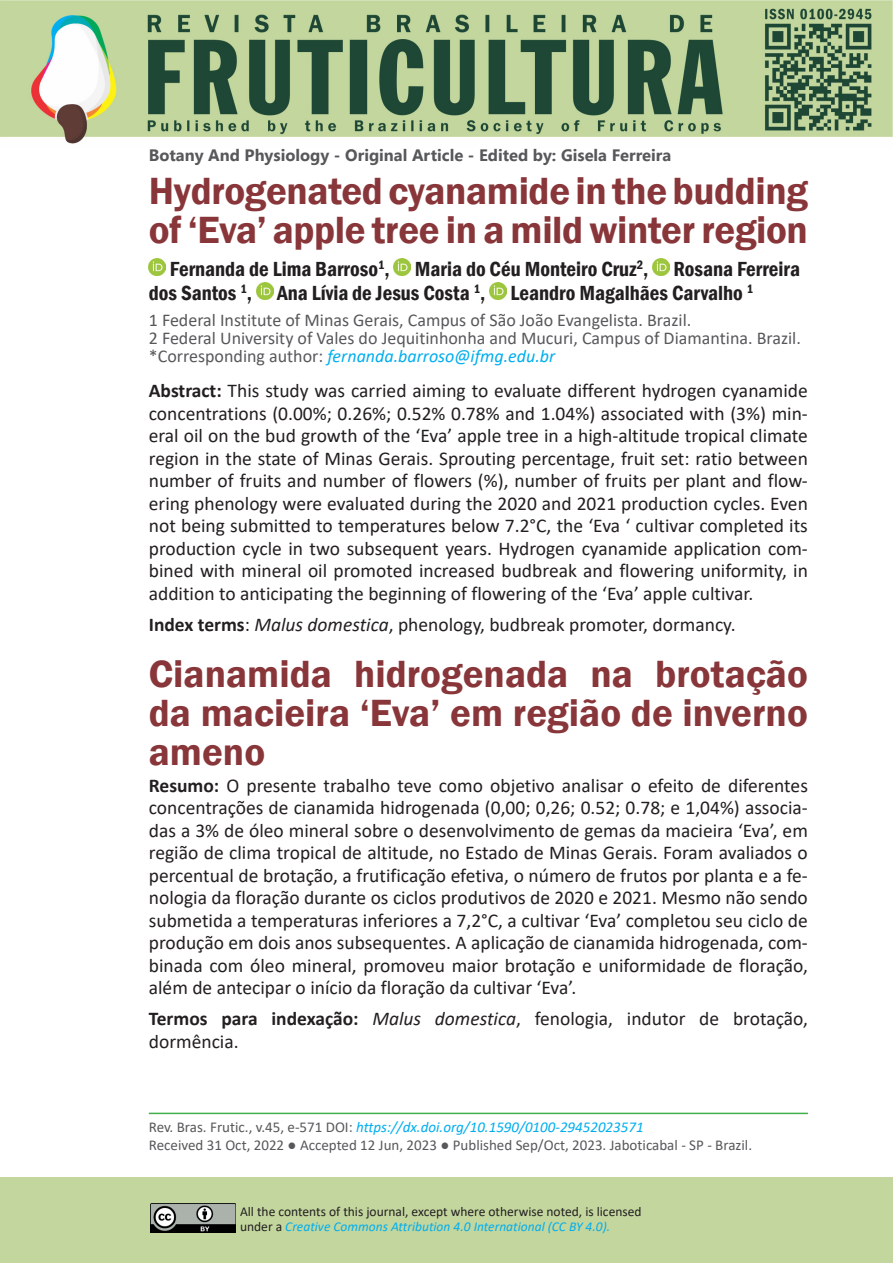
<style>
.page{position:relative;width:893px;height:1263px;background:#fff}
.page>*{position:absolute;margin:0;border:0;box-sizing:border-box;transform-origin:0 0}
.Título_Artigo{font:600 39px/39px "Franklin Gothic";letter-spacing:-.01em;color:#883639}
.Autores{font:600 condensed 21px/24px "Franklin Gothic";color:#231f20}
.Abstract{font:19.5px/22.5px "Calibri";color:#231f20;text-align:justify}
.Instituição{font:18px "Calibri";color:#57585a}
.Instituição-2{font:italic 18px "Calibri";color:#00aeef}
.Tema{font:700 16.5px "Segoe UI";color:#57585a}
.Dados_rodapé{font:15px "Calibri";color:#57585a}
.Dados_rodapé-2{font:italic 15px "Calibri";color:#00aeef}
.Corpo_de_texto{font:13.5px/15px "Calibri";color:#231f20}
.s1{font-style:normal;color:#57585a}
.s2{font-weight:700}
.s3{font-style:italic}
.s4{font-style:italic;color:#00aeef}
</style>
<div class="page">
<img style="left:0;top:0;width:893px;height:144px">
<div style="left:0;top:1178px;width:893px;height:85px;background:#c3d69e"></div>
<img style="left:150px;top:1203px;width:85px;height:30px">
<img style="left:149px;top:259px;width:17px;height:17px">
<img style="left:394px;top:259px;width:17px;height:17px">
<img style="left:652px;top:259px;width:17px;height:17px">
<img style="left:256px;top:283px;width:17px;height:17px">
<img style="left:490px;top:283px;width:17px;height:17px">
<hr style="left:149px;top:1113px;width:659px;height:1px;background:#40ae49">
<p class="Tema" style="left:149px;top:143px;width:524px">Botany And Physiology - Original Article - Edited by: Gisela Ferreira</p>
<p class="Título_Artigo" style="left:149px;top:172px;width:661px">Hydrogenated cyanamide in the budding of ‘Eva’ apple tree in a mild winter region</p>
<p class="Autores" style="left:149px;top:256px;width:653px;text-indent:21px">Fernanda de Lima Barroso<sup>1</sup>, Maria do Céu Monteiro Cruz<sup>2</sup>, Rosana Ferreira dos Santos <sup>1</sup>, Ana Lívia de Jesus Costa <sup>1</sup>, Leandro Magalhães Carvalho <sup>1</sup></p>
<p class="Instituição" style="left:149px;top:308px;width:544px">1 Federal Institute of Minas Gerais, Campus of São João Evangelista. Brazil.</p>
<p class="Instituição" style="left:149px;top:326px;width:654px">2 Federal University of Vales do Jequitinhonha and Mucuri, Campus of Diamantina. Brazil.</p>
<p class="Instituição-2" style="left:149px;top:344px;width:408px"><span class="s1">*Corresponding author:</span> fernanda.barroso@ifmg.edu.br</p>
<p class="Abstract" style="left:149px;top:379px;width:661px"><span class="s2">Abstract:</span> This study was carried aiming to evaluate different hydrogen cyanamide concentrations (0.00%; 0.26%; 0.52% 0.78% and 1.04%) associated with (3%) min&shy;eral oil on the bud growth of the ‘Eva’ apple tree in a high-altitude tropical climate region in the state of Minas Gerais. Sprouting percentage, fruit set: ratio between number of fruits and number of flowers (%), number of fruits per plant and flow&shy;ering phenology were evaluated during the 2020 and 2021 production cycles. Even not being submitted to temperatures below 7.2°C, the ‘Eva ‘ cultivar completed its production cycle in two subsequent years. Hydrogen cyanamide application com&shy;bined with mineral oil promoted increased budbreak and flowering uniformity, in addition to anticipating the beginning of flowering of the ‘Eva’ apple cultivar.</p>
<p class="Abstract" style="left:149px;top:613px;width:588px"><span class="s2">Index terms</span>: <span class="s3">Malus domestica</span>, phenology, budbreak promoter, dormancy.</p>
<p class="Título_Artigo" style="left:149px;top:655px;width:661px;text-align:justify">Cianamida hidrogenada na brotação da macieira ‘Eva’ em região de inverno ameno</p>
<p class="Abstract" style="left:149px;top:773px;width:661px"><span class="s2">Resumo:</span> O presente trabalho teve como objetivo analisar o efeito de diferentes concentrações de cianamida hidrogenada (0,00; 0,26; 0.52; 0.78; e 1,04%) associa&shy;das a 3% de óleo mineral sobre o desenvolvimento de gemas da macieira ‘Eva’, em região de clima tropical de altitude, no Estado de Minas Gerais. Foram avaliados o percentual de brotação, a frutificação efetiva, o número de frutos por planta e a fe&shy;nologia da floração durante os ciclos produtivos de 2020 e 2021. Mesmo não sendo submetida a temperaturas inferiores a 7,2°C, a cultivar ‘Eva’ completou seu ciclo de produção em dois anos subsequentes. A aplicação de cianamida hidrogenada, com&shy;binada com óleo mineral, promoveu maior brotação e uniformidade de floração, além de antecipar o início da floração da cultivar ‘Eva’.</p>
<p class="Abstract" style="left:149px;top:1007px;width:661px"><span class="s2">Termos para indexação:</span> <span class="s3">Malus domestica</span>, fenologia, indutor de brotação, dormência.</p>
<p class="Dados_rodapé-2" style="left:149px;top:1117px;width:496px"><span class="s1">Rev. Bras. Frutic., v.45, e-571 DOI:</span> https://dx.doi.org/10.1590/0100-29452023571</p>
<p class="Dados_rodapé" style="left:149px;top:1135px;width:605px">Received 31 Oct, 2022 ● Accepted 12 Jun, 2023 ● Published Sep/Oct, 2023. Jaboticabal - SP - Brazil.</p>
<p class="Corpo_de_texto" style="left:240px;top:1203px;width:403px">All the contents of this journal, except where otherwise noted, is licensed under a <span class="s4">Creative Commons Attribution 4.0 International (CC BY 4.0).</span></p>
</div>
